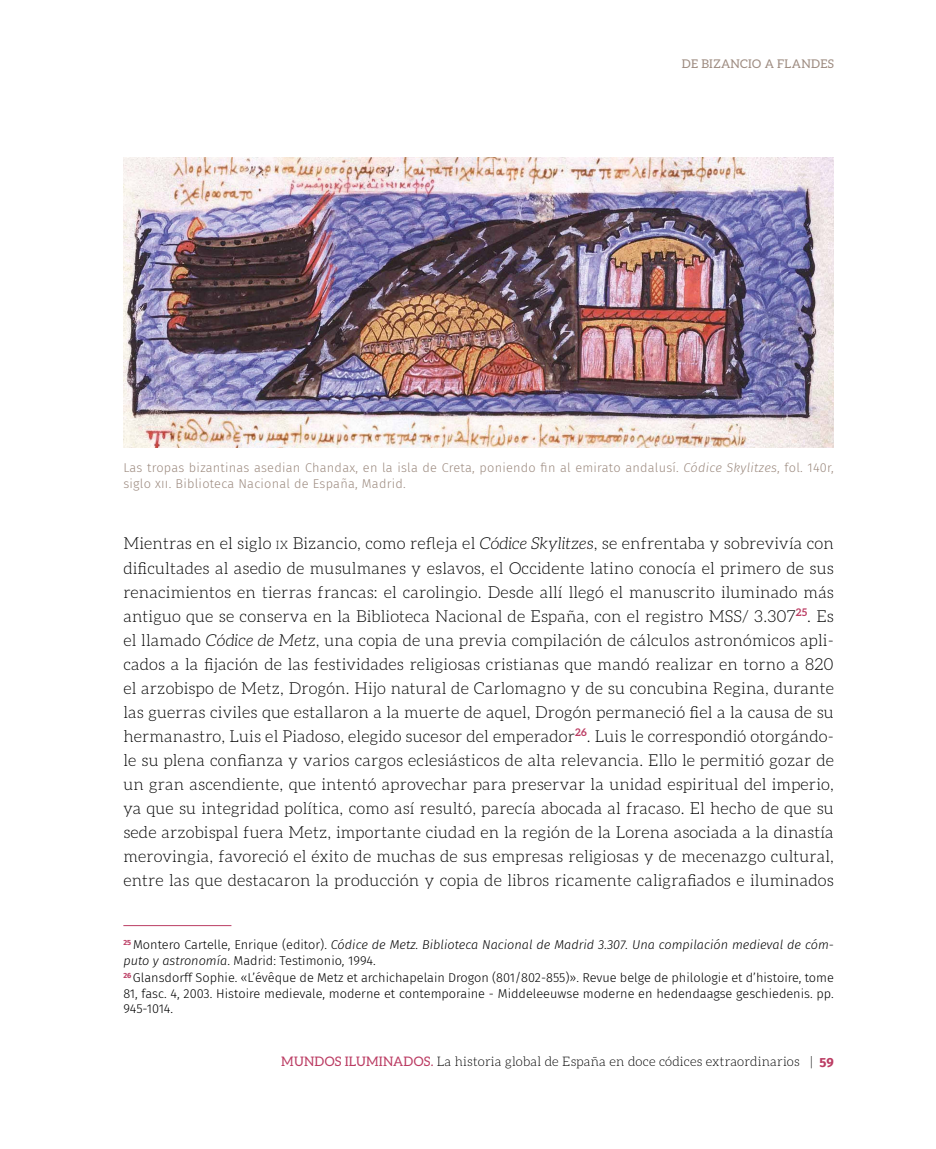
<style>
.page{position:relative;width:936px;height:1149px;background:#fff}
.page>*{position:absolute;margin:0;border:0;box-sizing:border-box;transform-origin:0 0}
.t1{font:300 16.5px/24px "Aleo";letter-spacing:.01em;color:#000;text-align:justify}
.t2{font:300 13.2px "Aleo";letter-spacing:.015em;color:#000}
.t3{font:300 12.75px/15.3px "Fira Sans";color:#000;text-align:justify}
.t4{font:300 12.75px/16.5px "Fira Sans";letter-spacing:.02em;color:#9d8b80}
.t5{font:italic 300 12.75px/15.3px "Fira Sans";color:#000}
.t6{font:12px "Aleo";letter-spacing:.03em;color:#9d8b80}
.s1{font-style:italic}
.s2{font-size:11.55px}
.s3{font-style:normal}
.s4{font-weight:400;color:#bb3c63}
.s5{font-family:"Fira Sans";font-weight:700;color:#bb3c63}
</style>
<div class="page">
<img style="left:123px;top:157px;width:710px;height:290px">
<hr style="left:123px;top:924px;width:108px;height:1px;background:#bb3c63">
<p class="t6" style="left:681px;top:57px;width:154px">DE BIZANCIO A FLANDES</p>
<p class="t4" style="left:123px;top:459px;width:712px">Las tropas bizantinas asedian Chandax, en la isla de Creta, poniendo fin al emirato andalusí. <span class="s1">Códice Skylitzes</span>, fol. 140r, siglo xii. Biblioteca Nacional de España, Madrid.</p>
<p class="t1" style="left:123px;top:531px;width:712px">Mientras en el siglo <span class="s2">ix</span> Bizancio, como refleja el <span class="s1">Códice Skylitzes</span>, se enfrentaba y sobrevivía con dificultades al asedio de musulmanes y eslavos, el Occidente latino conocía el primero de sus renacimientos en tierras francas: el carolingio. Desde allí llegó el manuscrito iluminado más antiguo que se conserva en la Biblioteca Nacional de España, con el registro MSS/ 3.307<sup>25</sup>. Es el llamado <span class="s1">Códice de Metz</span>, una copia de una previa compilación de cálculos astronómicos apli&shy;cados a la fijación de las festividades religiosas cristianas que mandó realizar en torno a 820 el arzobispo de Metz, Drogón. Hijo natural de Carlomagno y de su concubina Regina, durante las guerras civiles que estallaron a la muerte de aquel, Drogón permaneció fiel a la causa de su hermanastro, Luis el Piadoso, elegido sucesor del emperador<sup>26</sup>. Luis le correspondió otorgándo&shy;le su plena confianza y varios cargos eclesiásticos de alta relevancia. Ello le permitió gozar de un gran ascendiente, que intentó aprovechar para preservar la unidad espiritual del imperio, ya que su integridad política, como así resultó, parecía abocada al fracaso. El hecho de que su sede arzobispal fuera Metz, importante ciudad en la región de la Lorena asociada a la dinastía merovingia, favoreció el éxito de muchas de sus empresas religiosas y de mecenazgo cultural, entre las que destacaron la producción y copia de libros ricamente caligrafiados e iluminados</p>
<p class="t5" style="left:123px;top:937px;width:712px"><sup>25</sup> <span class="s3">Montero Cartelle, Enrique (editor).</span> Códice de Metz. Biblioteca Nacional de Madrid 3.307. Una compilación medieval de cóm&shy;puto y astronomía<span class="s3">. Madrid: Testimonio, 1994.</span></p>
<p class="t3" style="left:123px;top:969px;width:712px"><sup>26</sup> Glansdorff Sophie. «L’évêque de Metz et archichapelain Drogon (801/802-855)». Revue belge de philologie et d’histoire, tome 81, fasc. 4, 2003. Histoire medievale, moderne et contemporaine - Middeleeuwse moderne en hedendaagse geschiedenis. pp.<br>945-1014.</p>
<p class="t2" style="left:281px;top:1053px;width:554px"><span class="s4">MUNDOS ILUMINADOS.</span> La historia global de España en doce códices extraordinarios | <span class="s5">59</span></p>
</div>
